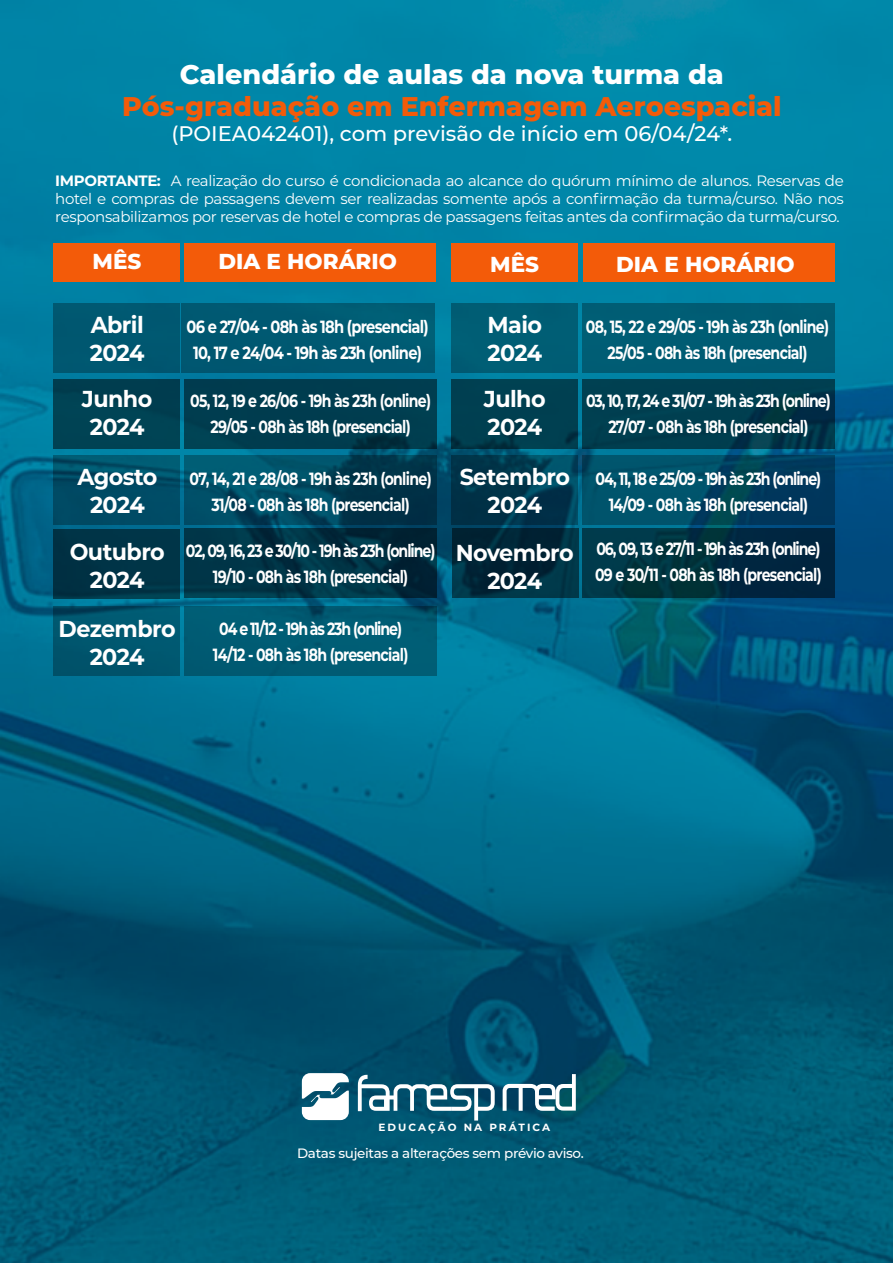
<style>
.page{position:relative;width:893px;height:1263px;background:#fff}
.page>*{position:absolute;margin:0;border:0;box-sizing:border-box;transform-origin:0 0}
.t1{font:800 27px "Montserrat";color:#f35b09}
.t2{font:800 27px "Montserrat";color:#fff}
.t3{font:700 23.1px/27.8px "Montserrat";letter-spacing:-.025em;color:#fff;text-align:center}
.t4{font:800 21.6px "Montserrat";color:#fff}
.t5{font:500 21px "Montserrat";color:#fff}
.t6{font:700 17.7px/25.8px "Montserrat";letter-spacing:-.05em;color:#fff;text-align:center;scale:.8 1}
.t7{font:700 17.7px/25.8px "Montserrat";letter-spacing:-.05em;color:#fff;text-align:center;scale:.83 1}
.t8{font:15px/18px "Montserrat";letter-spacing:-.025em;color:#fff;text-align:justify}
.t9{font:500 13.5px "Montserrat";letter-spacing:-.025em;color:#fff}
.t10{font:700 10.5px "Montserrat";letter-spacing:.195em;color:#fff}
.s1{font-weight:700}
</style>
<div class="page">
<img style="left:0;top:0;width:893px;height:1263px">
<div style="left:53px;top:303px;width:127px;height:70px;background:#005771"></div>
<div style="left:181px;top:303px;width:253px;height:70px;background:#005972"></div>
<div style="left:451px;top:303px;width:127px;height:70px;background:#005e75"></div>
<div style="left:582px;top:303px;width:253px;height:70px;background:#005c73"></div>
<div style="left:53px;top:379px;width:127px;height:70px;background:#004354"></div>
<div style="left:184px;top:379px;width:252px;height:70px;background:#003d4f"></div>
<div style="left:451px;top:379px;width:127px;height:70px;background:linear-gradient(to bottom,#004254,#003b4b)"></div>
<svg style="left:582px;top:379px;width:253px;height:70px;background:#003b4d"></svg>
<svg style="left:53px;top:455px;width:127px;height:70px;background:#004d66"></svg>
<svg style="left:184px;top:455px;width:252px;height:70px;background:#00445b"></svg>
<svg style="left:451px;top:455px;width:127px;height:70px;background:#00384e"></svg>
<svg style="left:582px;top:455px;width:253px;height:70px;background:#004762"></svg>
<div style="left:54px;top:529px;width:126px;height:70px;background:#003447"></div>
<svg style="left:184px;top:528px;width:253px;height:70px;background:#003143"></svg>
<svg style="left:452px;top:528px;width:126px;height:70px;background:#00293a"></svg>
<div style="left:583px;top:528px;width:252px;height:70px;background:linear-gradient(to bottom,#003044,#002c3c)"></div>
<div style="left:53px;top:606px;width:127px;height:70px;background:#00576f"></div>
<div style="left:184px;top:606px;width:253px;height:70px;background:#005c74"></div>
<div style="left:53px;top:243px;width:127px;height:39px;background:#f35b09"></div>
<div style="left:184px;top:243px;width:252px;height:39px;background:#f35b09"></div>
<div style="left:451px;top:243px;width:127px;height:39px;background:#f35b09"></div>
<div style="left:583px;top:243px;width:252px;height:39px;background:#f35b09"></div>
<svg style="left:302px;top:1073px;width:47px;height:47px"></svg>
<svg style="left:358px;top:1075px;width:137px;height:45px"></svg>
<svg style="left:503px;top:1074px;width:73px;height:37px"></svg>
<h1 class="t2" style="left:180px;top:54px;width:546px">Calendário de aulas da nova turma da</h1>
<h1 class="t1" style="left:122px;top:87px;width:661px">Pós-graduação em Enfermagem Aeroespacial</h1>
<p class="t5" style="left:171px;top:119px;width:562px">(POIEA042401), com previsão de início em 06/04/24*.</p>
<p class="t8" style="left:55px;top:171px;width:790px"><span class="s1">IMPORTANTE:</span> A realização do curso é condicionada ao alcance do quórum mínimo de alunos. Reservas de hotel e compras de passagens devem ser realizadas somente após a confirmação da turma/curso. Não nos responsabilizamos por reservas de hotel e compras de passagens feitas antes da confirmação da turma/curso.</p>
<p class="t4" style="left:93px;top:246px;width:50px">MÊS</p>
<p class="t4" style="left:218px;top:246px;width:180px">DIA E HORÁRIO</p>
<p class="t4" style="left:490px;top:248px;width:50px">MÊS</p>
<p class="t4" style="left:616px;top:248px;width:180px">DIA E HORÁRIO</p>
<h2 class="t3" style="left:90px;top:310px;width:56px;text-align:left">Abril<br>2024</h2>
<h2 class="t3" style="left:82px;top:384px;width:72px">Junho<br>2024</h2>
<h2 class="t3" style="left:77px;top:462px;width:82px">Agosto<br>2024</h2>
<h2 class="t3" style="left:70px;top:537px;width:97px">Outubro<br>2024</h2>
<h2 class="t3" style="left:58px;top:614px;width:119px">Dezembro<br>2024</h2>
<p class="t7" style="left:187px;top:313px;width:293px">06 e 27/04 - 08h às 18h (presencial)<br>10, 17 e 24/04 - 19h às 23h (online)</p>
<h2 class="t3" style="left:488px;top:310px;width:56px;text-align:left">Maio<br>2024</h2>
<p class="t6" style="left:586px;top:313px;width:305px">08, 15, 22 e 29/05 - 19h às 23h (online)<br>25/05 - 08h às 18h (presencial)</p>
<h2 class="t3" style="left:484px;top:384px;width:63px;text-align:left">Julho<br>2024</h2>
<p class="t6" style="left:190px;top:387px;width:303px">05, 12, 19 e 26/06 - 19h às 23h (online)<br>29/05 - 08h às 18h (presencial)</p>
<p class="t6" style="left:586px;top:387px;width:307px">03, 10, 17, 24 e 31/07 - 19h às 23h (online)<br>27/07 - 08h às 18h (presencial)</p>
<p class="t6" style="left:190px;top:465px;width:304px">07, 14, 21 e 28/08 - 19h às 23h (online)<br>31/08 - 08h às 18h (presencial)</p>
<p class="t6" style="left:596px;top:465px;width:283px">04, 11, 18 e 25/09 - 19h às 23h (online)<br>14/09 - 08h às 18h (presencial)</p>
<p class="t6" style="left:186px;top:537px;width:313px">02, 09, 16, 23 e 30/10 - 19h às 23h (online)<br>19/10 - 08h às 18h (presencial)</p>
<p class="t6" style="left:595px;top:535px;width:285px;text-align:left">06, 09, 13 e 27/11 - 19h às 23h (online)<br>09 e 30/11 - 08h às 18h (presencial)</p>
<p class="t6" style="left:213px;top:615px;width:246px">04 e 11/12 - 19h às 23h (online)<br>14/12 - 08h às 18h (presencial)</p>
<h2 class="t3" style="left:460px;top:462px;width:112px">Setembro<br>2024</h2>
<h2 class="t3" style="left:456px;top:538px;width:120px">Novembro<br>2024</h2>
<p class="t10" style="left:378px;top:1120px;width:173px">EDUCAÇÃO NA PRÁTICA</p>
<p class="t9" style="left:297px;top:1144px;width:288px">Datas sujeitas a alterações sem prévio aviso.</p>
</div>
